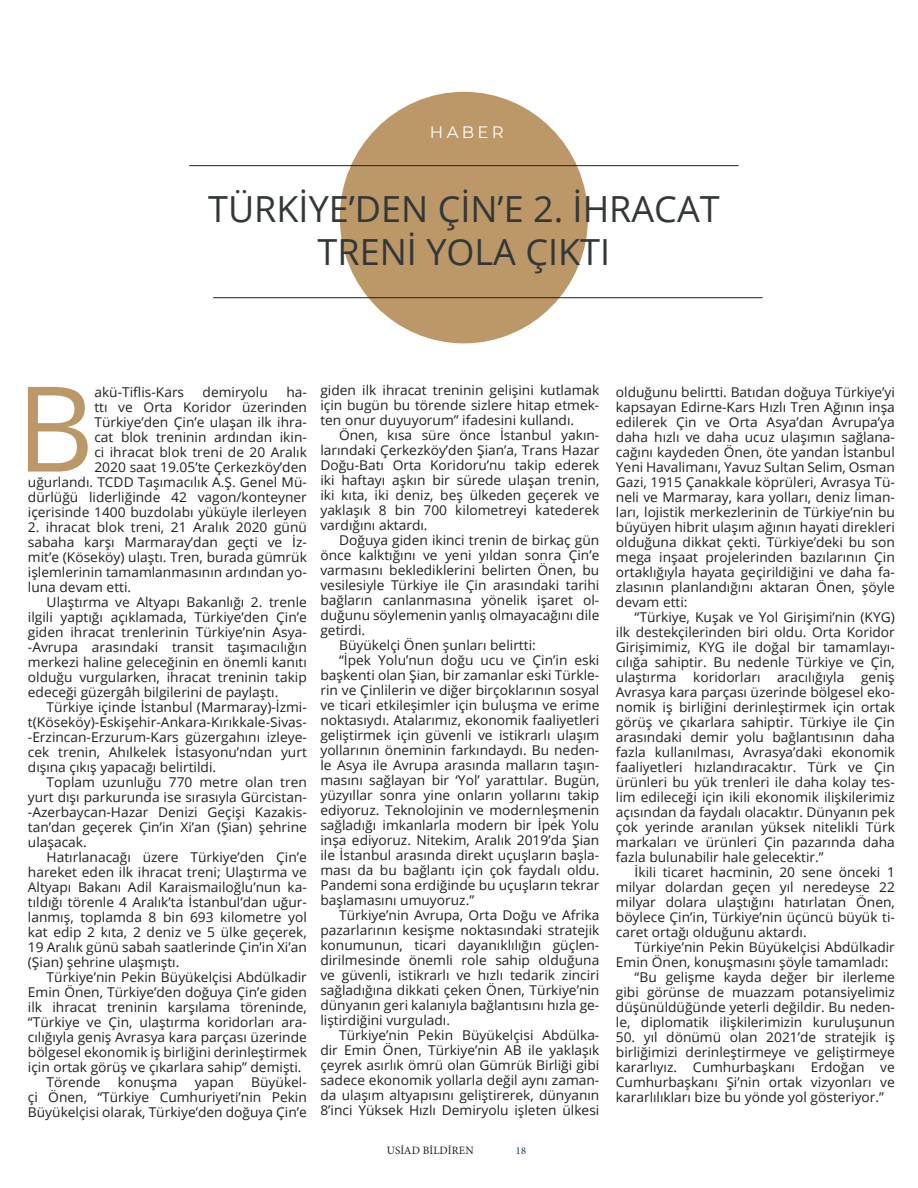
<style>
.page{position:relative;width:918px;height:1188px;background:#fff}
.page>*{position:absolute;margin:0;border:0;box-sizing:border-box;transform-origin:0 0}
.Body_Text{font:118.5px "Open Sans";color:#bc9767}
.Pull_Quote_-_Bold{font:36px/43.2px "Open Sans SC850";color:#323738;text-align:center}
.Section_Header_-_Cen{font:16.5px "Montserrat";letter-spacing:.2em;color:#fff}
.Body_Text-2{font:13.5px/15px "Open Sans";color:#231f20;text-align:justify}
.t1{font:11.25px "Minion Pro";letter-spacing:.01em;color:#231f20}
.t2{font:10.5px "Minion Pro";color:#13365c}
</style>
<div class="page">
<div style="left:340px;top:92px;width:248px;height:251px;background:#bc9767;border-radius:50%"></div>
<hr style="left:213px;top:297px;width:550px;height:1px;background:#231f20">
<hr style="left:189px;top:165px;width:550px;height:1px;background:#231f20">
<p class="Section_Header_-_Cen" style="left:430px;top:121px;width:75px">HABER</p>
<p class="Pull_Quote_-_Bold" style="left:208px;top:186px;width:513px">TÜRKİYE’DEN ÇİN’E 2. İHRACAT<br>TRENİ YOLA ÇIKTI</p>
<p class="Body_Text" style="left:16px;top:347px;width:80px">B</p>
<p class="Body_Text-2" style="left:94px;top:384px;width:91px">akü-Tiflis-Kars</p>
<p class="Body_Text-2" style="left:203px;top:384px;width:67px">demiryolu</p>
<p class="Body_Text-2" style="left:28px;top:384px;width:281px;text-align:right">ha-<br>ttı ve Orta Koridor üzerinden Türkiye’den Çin’e ulaşan ilk ihra-<br>cat blok treninin ardından ikin-<br>ci ihracat blok treni de 20 Aralık<br>2020 saat 19.05’te Çerkezköy’den uğurlandı. TCDD Taşımacılık A.Ş. Genel Mü&shy;dürlüğü liderliğinde 42 vagon/konteyner içerisinde 1400 buzdolabı yüküyle ilerleyen</p>
<p class="Body_Text-2" style="left:28px;top:519px;width:281px">2. ihracat blok treni, 21 Aralık 2020 günü sabaha karşı Marmaray’dan geçti ve İz&shy;mit’e (Köseköy) ulaştı. Tren, burada gümrük işlemlerinin tamamlanmasının ardından yo&shy;luna devam etti.</p>
<p class="Body_Text-2" style="left:28px;top:594px;width:281px;text-indent:19px">Ulaştırma ve Altyapı Bakanlığı 2. trenle ilgili yaptığı açıklamada, Türkiye’den Çin’e giden ihracat trenlerinin Türkiye’nin Asya--Avrupa arasındaki transit taşımacılığın merkezi haline geleceğinin en önemli kanıtı olduğu vurgularken, ihracat treninin takip edeceği güzergâh bilgilerini de paylaştı.</p>
<p class="Body_Text-2" style="left:28px;top:699px;width:281px;text-indent:19px">Türkiye içinde İstanbul (Marmaray)-İzmi&shy;t(Köseköy)-Eskişehir-Ankara-Kırıkkale-Sivas--Erzincan-Erzurum-Kars güzergahını izleye&shy;cek trenin, Ahılkelek İstasyonu’ndan yurt dışına çıkış yapacağı belirtildi.</p>
<p class="Body_Text-2" style="left:28px;top:774px;width:281px;text-indent:19px">Toplam uzunluğu 770 metre olan tren yurt dışı parkurunda ise sırasıyla Gürcistan--Azerbaycan-Hazar Denizi Geçişi Kazakis&shy;tan’dan geçerek Çin’in Xi’an (Şian) şehrine ulaşacak.</p>
<p class="Body_Text-2" style="left:28px;top:849px;width:281px;text-indent:19px">Hatırlanacağı üzere Türkiye’den Çin’e hareket eden ilk ihracat treni; Ulaştırma ve Altyapı Bakanı Adil Karaismailoğlu’nun ka&shy;tıldığı törenle 4 Aralık’ta İstanbul’dan uğur&shy;lanmış, toplamda 8 bin 693 kilometre yol kat edip 2 kıta, 2 deniz ve 5 ülke geçerek, 19 Aralık günü sabah saatlerinde Çin’in Xi’an (Şian) şehrine ulaşmıştı.</p>
<p class="Body_Text-2" style="left:28px;top:969px;width:281px;text-indent:19px">Türkiye’nin Pekin Büyükelçisi Abdülkadir Emin Önen, Türkiye’den doğuya Çin’e giden ilk ihracat treninin karşılama töreninde, “Türkiye ve Çin, ulaştırma koridorları ara&shy;cılığıyla geniş Avrasya kara parçası üzerinde bölgesel ekonomik iş birliğini derinleştirmek için ortak görüş ve çıkarlara sahip” demişti.</p>
<p class="Body_Text-2" style="left:47px;top:1074px;width:55px">Törende</p>
<p class="Body_Text-2" style="left:118px;top:1074px;width:61px">konuşma</p>
<p class="Body_Text-2" style="left:195px;top:1074px;width:41px">yapan</p>
<p class="Body_Text-2" style="left:28px;top:1074px;width:281px;text-indent:223px">Büyükel&shy;çi Önen, “Türkiye Cumhuriyeti’nin Pekin Büyükelçisi olarak, Türkiye’den doğuya Çin’e</p>
<p class="Body_Text-2" style="left:320px;top:382px;width:281px">giden ilk ihracat treninin gelişini kutlamak için bugün bu törende sizlere hitap etmek&shy;ten onur duyuyorum” ifadesini kullandı.</p>
<p class="Body_Text-2" style="left:320px;top:427px;width:281px;text-indent:19px">Önen, kısa süre önce İstanbul yakın&shy;larındaki Çerkezköy’den Şian’a, Trans Hazar Doğu-Batı Orta Koridoru’nu takip ederek iki haftayı aşkın bir sürede ulaşan trenin, iki kıta, iki deniz, beş ülkeden geçerek ve yaklaşık 8 bin 700 kilometreyi katederek vardığını aktardı.</p>
<p class="Body_Text-2" style="left:320px;top:532px;width:281px;text-indent:19px">Doğuya giden ikinci trenin de birkaç gün önce kalktığını ve yeni yıldan sonra Çin’e varmasını beklediklerini belirten Önen, bu vesilesiyle Türkiye ile Çin arasındaki tarihi bağların canlanmasına yönelik işaret ol&shy;duğunu söylemenin yanlış olmayacağını dile getirdi.</p>
<p class="Body_Text-2" style="left:339px;top:637px;width:198px">Büyükelçi Önen şunları belirtti:</p>
<p class="Body_Text-2" style="left:320px;top:652px;width:281px;text-indent:19px">“İpek Yolu’nun doğu ucu ve Çin’in eski başkenti olan Şian, bir zamanlar eski Türkle&shy;rin ve Çinlilerin ve diğer birçoklarının sosyal ve ticari etkileşimler için buluşma ve erime noktasıydı. Atalarımız, ekonomik faaliyetleri geliştirmek için güvenli ve istikrarlı ulaşım yollarının öneminin farkındaydı. Bu neden&shy;le Asya ile Avrupa arasında malların taşın&shy;masını sağlayan bir ‘Yol’ yarattılar. Bugün, yüzyıllar sonra yine onların yollarını takip ediyoruz. Teknolojinin ve modernleşmenin sağladığı imkanlarla modern bir İpek Yolu inşa ediyoruz. Nitekim, Aralık 2019’da Şian ile İstanbul arasında direkt uçuşların başla&shy;ması da bu bağlantı için çok faydalı oldu.<br>Pandemi sona erdiğinde bu uçuşların tekrar başlamasını umuyoruz.”</p>
<p class="Body_Text-2" style="left:320px;top:907px;width:281px;text-indent:19px">Türkiye’nin Avrupa, Orta Doğu ve Afrika pazarlarının kesişme noktasındaki stratejik konumunun, ticari dayanıklılığın güçlen&shy;dirilmesinde önemli role sahip olduğuna ve güvenli, istikrarlı ve hızlı tedarik zinciri sağladığına dikkati çeken Önen, Türkiye’nin dünyanın geri kalanıyla bağlantısını hızla ge&shy;liştirdiğini vurguladı.</p>
<p class="Body_Text-2" style="left:320px;top:1027px;width:281px;text-indent:19px">Türkiye’nin Pekin Büyükelçisi Abdülka&shy;dir Emin Önen, Türkiye’nin AB ile yaklaşık çeyrek asırlık ömrü olan Gümrük Birliği gibi sadece ekonomik yollarla değil aynı zaman&shy;da ulaşım altyapısını geliştirerek, dünyanın 8’inci Yüksek Hızlı Demiryolu işleten ülkesi</p>
<p class="t1" style="left:387px;top:1143px;width:89px">USİAD BİLDİREN</p>
<p class="t2" style="left:516px;top:1144px;width:12px">18</p>
<p class="Body_Text-2" style="left:616px;top:384px;width:281px">olduğunu belirtti. Batıdan doğuya Türkiye’yi kapsayan Edirne-Kars Hızlı Tren Ağının inşa edilerek Çin ve Orta Asya’dan Avrupa’ya daha hızlı ve daha ucuz ulaşımın sağlana&shy;cağını kaydeden Önen, öte yandan İstanbul Yeni Havalimanı, Yavuz Sultan Selim, Osman Gazi, 1915 Çanakkale köprüleri, Avrasya Tü&shy;neli ve Marmaray, kara yolları, deniz liman&shy;ları, lojistik merkezlerinin de Türkiye’nin bu büyüyen hibrit ulaşım ağının hayati direkleri olduğuna dikkat çekti. Türkiye’deki bu son mega inşaat projelerinden bazılarının Çin ortaklığıyla hayata geçirildiğini ve daha fa&shy;zlasının planlandığını aktaran Önen, şöyle devam etti:</p>
<p class="Body_Text-2" style="left:616px;top:609px;width:281px;text-indent:19px">“Türkiye, Kuşak ve Yol Girişimi’nin (KYG) ilk destekçilerinden biri oldu. Orta Koridor Girişimimiz, KYG ile doğal bir tamamlayı&shy;cılığa sahiptir. Bu nedenle Türkiye ve Çin, ulaştırma koridorları aracılığıyla geniş Avrasya kara parçası üzerinde bölgesel eko&shy;nomik iş birliğini derinleştirmek için ortak görüş ve çıkarlara sahiptir. Türkiye ile Çin arasındaki demir yolu bağlantısının daha fazla kullanılması, Avrasya’daki ekonomik faaliyetleri hızlandıracaktır. Türk ve Çin ürünleri bu yük trenleri ile daha kolay tes&shy;lim edileceği için ikili ekonomik ilişkilerimiz açısından da faydalı olacaktır. Dünyanın pek çok yerinde aranılan yüksek nitelikli Türk markaları ve ürünleri Çin pazarında daha fazla bulunabilir hale gelecektir.”</p>
<p class="Body_Text-2" style="left:616px;top:864px;width:281px;text-indent:19px">İkili ticaret hacminin, 20 sene önceki 1 milyar dolardan geçen yıl neredeyse 22 milyar dolara ulaştığını hatırlatan Önen, böylece Çin’in, Türkiye’nin üçüncü büyük ti&shy;caret ortağı olduğunu aktardı.</p>
<p class="Body_Text-2" style="left:616px;top:939px;width:281px;text-indent:19px">Türkiye’nin Pekin Büyükelçisi Abdülkadir<br>Emin Önen, konuşmasını şöyle tamamladı:</p>
<p class="Body_Text-2" style="left:616px;top:969px;width:281px;text-indent:19px">“Bu gelişme kayda değer bir ilerleme gibi görünse de muazzam potansiyelimiz düşünüldüğünde yeterli değildir. Bu neden&shy;le, diplomatik ilişkilerimizin kuruluşunun</p>
<p class="Body_Text-2" style="left:616px;top:1029px;width:281px">50. yıl dönümü olan 2021’de stratejik iş birliğimizi derinleştirmeye ve geliştirmeye kararlıyız. Cumhurbaşkanı Erdoğan ve Cumhurbaşkanı Şi’nin ortak vizyonları ve kararlılıkları bize bu yönde yol gösteriyor.”</p>
</div>
